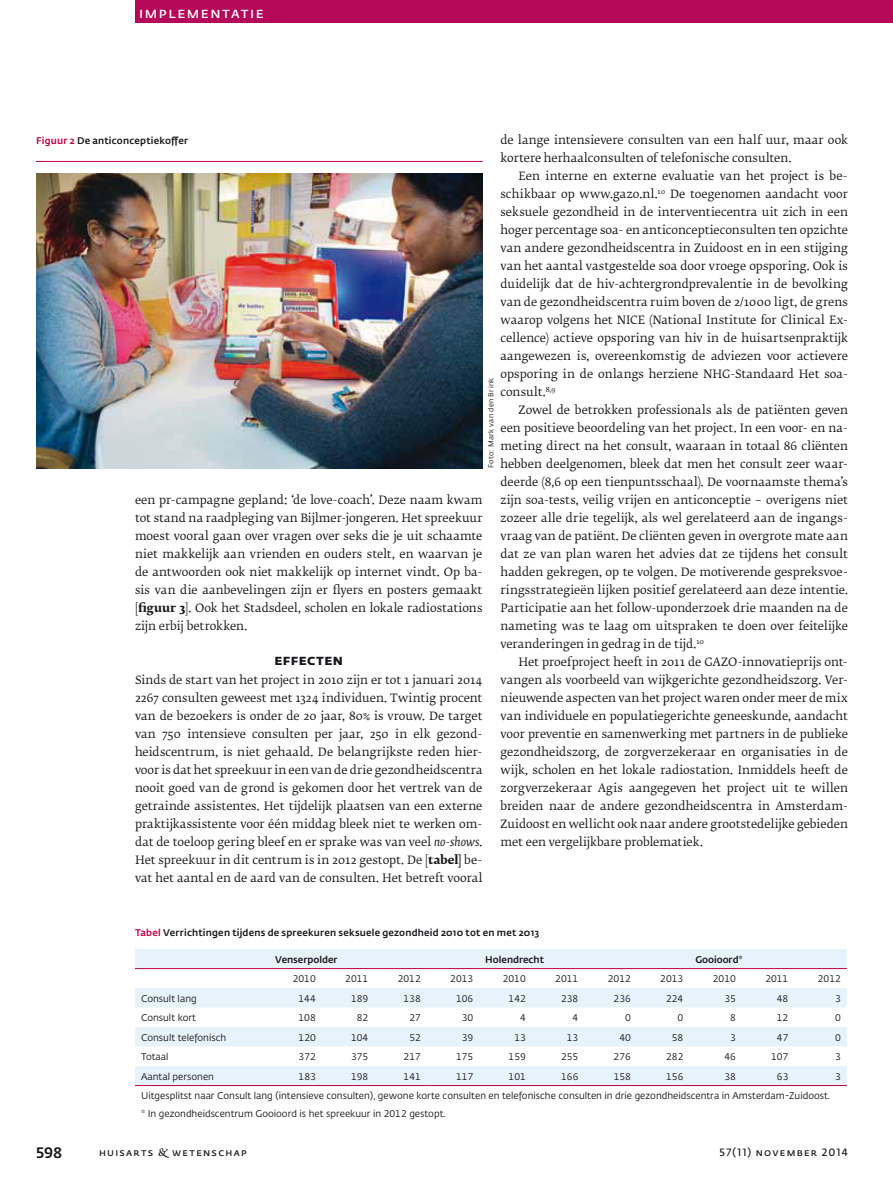
<style>
.page{position:relative;width:893px;height:1191px;background:#fff}
.page>*{position:absolute;margin:0;border:0;box-sizing:border-box;transform-origin:0 0}
.t1{font:600 15px "Fedra Sans Pro";letter-spacing:.1em;color:#fff}
.t2{font:700 15px "Fedra Sans Pro";letter-spacing:.03em;color:#1a171c}
.t3{font:500 15px "Fedra Sans Pro";color:#1a171c}
.t4{font:11.4px/18px "Fedra Serif B Pro";letter-spacing:.005em;color:#1a171c;text-align:justify}
.t5{font:600 10.5px "Fedra Sans Pro";letter-spacing:.12em;color:#1a171c}
.t6{font:9.6px/18.3px "Fedra Sans Pro";color:#1a171c}
.t7{font:500 9.6px "Fedra Sans Pro";letter-spacing:.02em;color:#1a171c}
.t8{font:7.2px "Fedra Sans Pro";letter-spacing:.045em;color:#1a171c}
.s1{color:#c40040}
.s2{font-weight:700}
.s3{font-style:italic}
.s4{font-family:"Fedra Serif B Pro Demi";font-weight:400}
</style>
<div class="page">
<div style="left:135px;top:0;width:758px;height:23px;background:#b5085a"></div>
<hr style="left:36px;top:161px;width:446px;height:1px;background:#c40040">
<img style="left:36px;top:174px;width:446px;height:294px">
<svg style="left:135px;top:949px;width:712px;height:136px;fill:#e6f3fb"></svg>
<hr style="left:135px;top:968px;width:292px;height:1px;background:#c40040">
<hr style="left:427px;top:968px;width:420px;height:1px;background:#c40040">
<hr style="left:135px;top:1085px;width:292px;height:1px;background:#c40040">
<hr style="left:427px;top:1085px;width:420px;height:1px;background:#c40040">
<h1 class="t1" style="left:139px;top:6px;width:126px">implementatie</h1>
<p class="t4" style="left:500px;top:131px;width:349px">de lange intensievere consulten van een half uur, maar ook kortere herhaalconsulten of telefonische consulten.</p>
<p class="t4" style="left:500px;top:167px;width:349px;text-indent:18px">Een interne en externe evaluatie van het project is be&shy;schikbaar op www.gazo.nl.<sup>10</sup> De toegenomen aandacht voor seksuele gezondheid in de interventiecentra uit zich in een hoger percentage soa- en anticonceptieconsulten ten opzichte van andere gezondheidscentra in Zuidoost en in een stijging van het aantal vastgestelde soa door vroege opsporing. Ook is duidelijk dat de hiv-achtergrondprevalentie in de bevolking van de gezondheidscentra ruim boven de 2/1000 ligt, de grens waarop volgens het NICE (National Institute for Clinical Ex&shy;cellence) actieve opsporing van hiv in de huisartsenpraktijk aangewezen is, overeenkomstig de adviezen voor actievere opsporing in de onlangs herziene NHG-Standaard Het soa&shy;consult.<sup>8,9</sup></p>
<p class="t4" style="left:500px;top:401px;width:349px;text-indent:18px">Zowel de betrokken professionals als de patiënten geven een positieve beoordeling van het project. In een voor- en na&shy;meting direct na het consult, waaraan in totaal 86 cliënten hebben deelgenomen, bleek dat men het consult zeer waar&shy;deerde (8,6 op een tienpuntsschaal). De voornaamste thema’s zijn soa-tests, veilig vrijen en anticonceptie – overigens niet zozeer alle drie tegelijk, als wel gerelateerd aan de ingangs&shy;vraag van de patiënt. De cliënten geven in overgrote mate aan dat ze van plan waren het advies dat ze tijdens het consult hadden gekregen, op te volgen. De motiverende gespreksvoe&shy;ringsstrategieën lijken positief gerelateerd aan deze intentie.<br>Participatie aan het follow-uponderzoek drie maanden na de nameting was te laag om uitspraken te doen over feitelijke veranderingen in gedrag in de tijd.<sup>10</sup></p>
<p class="t4" style="left:500px;top:653px;width:349px;text-indent:18px">Het proefproject heeft in 2011 de GAZO-innovatieprijs ont&shy;vangen als voorbeeld van wijkgerichte gezondheidszorg. Ver&shy;nieuwende aspecten van het project waren onder meer de mix van individuele en populatiegerichte geneeskunde, aandacht voor preventie en samenwerking met partners in de publieke gezondheidszorg, de zorgverzekeraar en organisaties in de wijk, scholen en het lokale radiostation. Inmiddels heeft de zorgverzekeraar Agis aangegeven het project uit te willen breiden naar de andere gezondheidscentra in Amsterdam-Zuidoost en wellicht ook naar andere grootstedelijke gebieden met een vergelijkbare problematiek.</p>
<p class="t7" style="left:36px;top:136px;width:154px"><span class="s1">Figuur 2</span> De anticonceptiekoffer</p>
<p class="t8" style="left:487px;top:468px;width:92px;rotate:-90deg">Foto: Mark van den Brink</p>
<p class="t4" style="left:135px;top:491px;width:349px">een pr-campagne gepland: ‘de love-coach’. Deze naam kwam tot stand na raadpleging van Bijlmer-jongeren. Het spreekuur moest vooral gaan over vragen over seks die je uit schaamte niet makkelijk aan vrienden en ouders stelt, en waarvan je de antwoorden ook niet makkelijk op internet vindt. Op ba&shy;sis van die aanbevelingen zijn er flyers en posters gemaakt [<span class="s2">figuur 3</span>]. Ook het Stadsdeel, scholen en lokale radiostations zijn erbij betrokken.</p>
<h1 class="t2" style="left:274px;top:652px;width:70px">Effecten</h1>
<p class="t4" style="left:135px;top:671px;width:349px">Sinds de start van het project in 2010 zijn er tot 1 januari 2014<br>2267 consulten geweest met 1324 individuen. Twintig procent van de bezoekers is onder de 20 jaar, 80% is vrouw. De target van 750 intensieve consulten per jaar, 250 in elk gezond&shy;heidscentrum, is niet gehaald. De belangrijkste reden hier&shy;voor is dat het spreekuur in een van de drie gezondheidscentra nooit goed van de grond is gekomen door het vertrek van de getrainde assistentes. Het tijdelijk plaatsen van een externe praktijkassistente voor één middag bleek niet te werken om&shy;dat de toeloop gering bleef en er sprake was van veel <span class="s3">no-shows</span>.<br>Het spreekuur in dit centrum is in 2012 gestopt. De [<span class="s2">tabel]</span> be&shy;vat het aantal en de aard van de consulten. Het betreft vooral</p>
<p class="t7" style="left:135px;top:928px;width:405px"><span class="s1">Tabel</span> Verrichtingen tijdens de spreekuren seksuele gezondheid 2010 tot en met 2013</p>
<p class="t7" style="left:275px;top:954px;width:64px">Venserpolder</p>
<p class="t7" style="left:485px;top:954px;width:60px">Holendrecht</p>
<p class="t7" style="left:695px;top:954px;width:49px">Gooioord*</p>
<p class="t6" style="left:293px;top:970px;width:25px">2010</p>
<p class="t6" style="left:345px;top:970px;width:25px">2011</p>
<p class="t6" style="left:398px;top:970px;width:25px">2012</p>
<p class="t6" style="left:450px;top:970px;width:25px">2013</p>
<p class="t6" style="left:503px;top:970px;width:25px">2010</p>
<p class="t6" style="left:555px;top:970px;width:25px">2011</p>
<p class="t6" style="left:608px;top:970px;width:25px">2012</p>
<p class="t6" style="left:660px;top:970px;width:25px">2013</p>
<p class="t6" style="left:713px;top:970px;width:25px">2010</p>
<p class="t6" style="left:765px;top:970px;width:25px">2011</p>
<p class="t6" style="left:818px;top:970px;width:25px">2012</p>
<p class="t6" style="left:141px;top:989px;width:57px">Consult lang</p>
<p class="t6" style="left:299px;top:989px;width:19px">144</p>
<p class="t6" style="left:351px;top:989px;width:19px">189</p>
<p class="t6" style="left:404px;top:989px;width:19px">138</p>
<p class="t6" style="left:456px;top:989px;width:19px">106</p>
<p class="t6" style="left:509px;top:989px;width:19px">142</p>
<p class="t6" style="left:561px;top:989px;width:19px">238</p>
<p class="t6" style="left:614px;top:989px;width:19px">236</p>
<p class="t6" style="left:666px;top:989px;width:19px">224</p>
<p class="t6" style="left:724px;top:989px;width:13px">35</p>
<p class="t6" style="left:777px;top:989px;width:13px">48</p>
<p class="t6" style="left:835px;top:989px;width:7px">3</p>
<p class="t6" style="left:141px;top:1009px;width:56px">Consult kort</p>
<p class="t6" style="left:299px;top:1009px;width:19px">108</p>
<p class="t6" style="left:357px;top:1009px;width:13px">82</p>
<p class="t6" style="left:409px;top:1009px;width:13px">27</p>
<p class="t6" style="left:462px;top:1009px;width:13px">30</p>
<p class="t6" style="left:520px;top:1009px;width:7px">4</p>
<p class="t6" style="left:573px;top:1009px;width:7px">4</p>
<p class="t6" style="left:625px;top:1009px;width:7px">0</p>
<p class="t6" style="left:678px;top:1009px;width:7px">0</p>
<p class="t6" style="left:730px;top:1009px;width:7px">8</p>
<p class="t6" style="left:777px;top:1009px;width:13px">12</p>
<p class="t6" style="left:835px;top:1009px;width:7px">0</p>
<p class="t6" style="left:141px;top:1028px;width:87px">Consult telefonisch</p>
<p class="t6" style="left:299px;top:1028px;width:19px">120</p>
<p class="t6" style="left:351px;top:1028px;width:19px">104</p>
<p class="t6" style="left:409px;top:1028px;width:13px">52</p>
<p class="t6" style="left:462px;top:1028px;width:13px">39</p>
<p class="t6" style="left:514px;top:1028px;width:13px">13</p>
<p class="t6" style="left:567px;top:1028px;width:13px">13</p>
<p class="t6" style="left:619px;top:1028px;width:13px">40</p>
<p class="t6" style="left:672px;top:1028px;width:13px">58</p>
<p class="t6" style="left:730px;top:1028px;width:7px">3</p>
<p class="t6" style="left:777px;top:1028px;width:13px">47</p>
<p class="t6" style="left:835px;top:1028px;width:7px">0</p>
<p class="t6" style="left:141px;top:1048px;width:29px">Totaal</p>
<p class="t6" style="left:299px;top:1048px;width:19px">372</p>
<p class="t6" style="left:351px;top:1048px;width:19px">375</p>
<p class="t6" style="left:404px;top:1048px;width:19px">217</p>
<p class="t6" style="left:456px;top:1048px;width:19px">175</p>
<p class="t6" style="left:509px;top:1048px;width:19px">159</p>
<p class="t6" style="left:561px;top:1048px;width:19px">255</p>
<p class="t6" style="left:614px;top:1048px;width:19px">276</p>
<p class="t6" style="left:666px;top:1048px;width:19px">282</p>
<p class="t6" style="left:724px;top:1048px;width:13px">46</p>
<p class="t6" style="left:771px;top:1048px;width:19px">107</p>
<p class="t6" style="left:835px;top:1048px;width:7px">3</p>
<p class="t6" style="left:141px;top:1067px;width:74px">Aantal personen</p>
<p class="t6" style="left:299px;top:1067px;width:19px">183</p>
<p class="t6" style="left:351px;top:1067px;width:19px">198</p>
<p class="t6" style="left:404px;top:1067px;width:19px">141</p>
<p class="t6" style="left:456px;top:1067px;width:19px">117</p>
<p class="t6" style="left:509px;top:1067px;width:19px">101</p>
<p class="t6" style="left:561px;top:1067px;width:19px">166</p>
<p class="t6" style="left:614px;top:1067px;width:19px">158</p>
<p class="t6" style="left:666px;top:1067px;width:19px">156</p>
<p class="t6" style="left:724px;top:1067px;width:13px">38</p>
<p class="t6" style="left:777px;top:1067px;width:13px">63</p>
<p class="t6" style="left:835px;top:1067px;width:7px">3</p>
<p class="t6" style="left:141px;top:1087px;width:691px">Uitgesplitst naar Consult lang (intensieve consulten), gewone korte consulten en telefonische consulten in drie gezondheidscentra in Amsterdam-Zuidoost. * In gezondheidscentrum Gooioord is het spreekuur in 2012 gestopt.</p>
<h1 class="t3" style="left:36px;top:1145px;width:28px">598</h1>
<p class="t5" style="left:99px;top:1147px;width:149px">huisarts <span class="s4">&amp;</span> wetenschap</p>
<p class="t5" style="left:719px;top:1147px;width:130px">57(11) november 2014</p>
</div>
